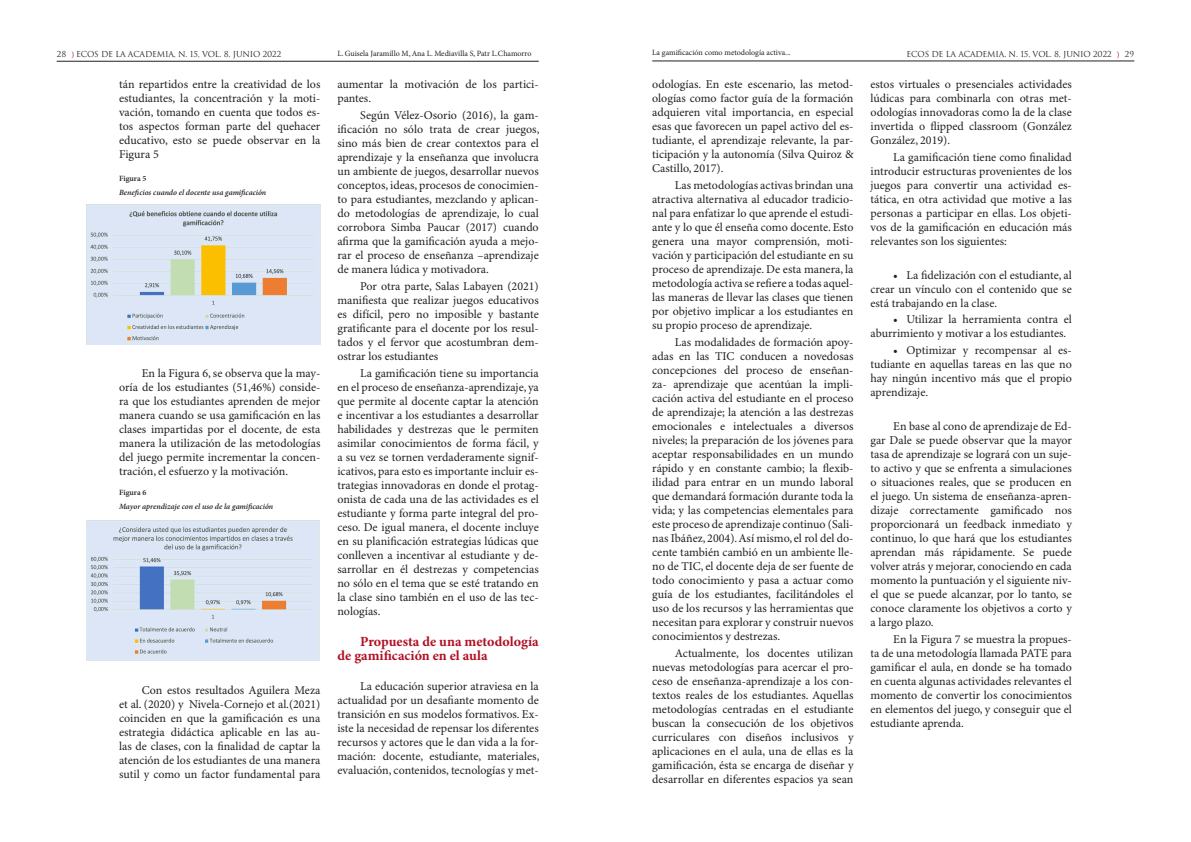
<style>
.page{position:relative;width:1191px;height:842px;background:#fff}
.page>*{position:absolute;margin:0;border:0;box-sizing:border-box;transform-origin:0 0}
.Body_Text{font:700 14px/14px "Minion Pro";color:#af1023}
.Body_Text-2{font:12px/14px "Minion Pro";color:#231f20;text-align:justify}
.Body_Text-3{font:8px "Minion Pro";letter-spacing:-.015em;color:#231f20}
.t1{font:8px "Trajan";letter-spacing:-.02em;color:#231f20}
.tablas{font:italic 600 8px "Minion Pro";letter-spacing:-.005em;color:#231f20}
.tablas-2{font:600 8px "Minion Pro";color:#231f20}
.s1{font-family:"Minion Pro";color:#af1023}
</style>
<div class="page">
<hr style="left:652px;top:61px;width:482px;height:1px;background:#231f20">
<hr style="left:57px;top:61px;width:482px;height:1px;background:#231f20">
<img style="left:86px;top:205px;width:234px;height:140px">
<img style="left:86px;top:520px;width:234px;height:141px">
<p class="Body_Text-3" style="left:337px;top:49px;width:195px">L. Guisela Jaramillo M, Ana L. Mediavilla S, Patr L.Chamorro</p>
<p class="Body_Text-3" style="left:652px;top:48px;width:140px">La gamificación como metodología activa...</p>
<p class="t1" style="left:57px;top:49px;width:226px">28 <span class="s1">)</span> ECOS DE LA ACADEMIA, N. 15, VOL. 8, JUNIO 2022</p>
<p class="t1" style="left:906px;top:49px;width:229px">ECOS DE LA ACADEMIA, N. 15, VOL. 8, JUNIO 2022 <span class="s1">)</span> 29</p>
<p class="Body_Text-2" style="left:870px;top:78px;width:203px">estos virtuales o presenciales actividades lúdicas para combinarla con otras met&shy;odologías innovadoras como la de la clase invertida o flipped classroom (González González, 2019).</p>
<p class="Body_Text-2" style="left:870px;top:151px;width:203px;text-indent:23px">La gamificación tiene como finalidad introducir estructuras provenientes de los juegos para convertir una actividad es&shy;tática, en otra actividad que motive a las personas a participar en ellas. Los objeti&shy;vos de la gamificación en educación más relevantes son los siguientes:</p>
<p class="Body_Text-2" style="left:870px;top:268px;width:203px;text-indent:23px">• La fidelización con el estudiante, al crear un vínculo con el contenido que se está trabajando en la clase.</p>
<p class="Body_Text-2" style="left:870px;top:313px;width:203px;text-indent:23px">• Utilizar la herramienta contra el aburrimiento y motivar a los estudiantes.</p>
<p class="Body_Text-2" style="left:870px;top:344px;width:203px;text-indent:23px">• Optimizar y recompensar al es&shy;tudiante en aquellas tareas en las que no hay ningún incentivo más que el propio aprendizaje.</p>
<p class="Body_Text-2" style="left:870px;top:420px;width:203px;text-indent:23px">En base al cono de aprendizaje de Ed&shy;gar Dale se puede observar que la mayor tasa de aprendizaje se logrará con un suje&shy;to activo y que se enfrenta a simulaciones o situaciones reales, que se producen en el juego. Un sistema de enseñanza-apren&shy;dizaje correctamente gamificado nos proporcionará un feedback inmediato y continuo, lo que hará que los estudiantes aprendan más rápidamente. Se puede volver atrás y mejorar, conociendo en cada momento la puntuación y el siguiente niv&shy;el que se puede alcanzar, por lo tanto, se conoce claramente los objetivos a corto y a largo plazo.</p>
<p class="Body_Text-2" style="left:870px;top:632px;width:203px;text-indent:23px">En la Figura 7 se muestra la propues&shy;ta de una metodología llamada PATE para gamificar el aula, en donde se ha tomado en cuenta algunas actividades relevantes el momento de convertir los conocimientos en elementos del juego, y conseguir que el estudiante aprenda.</p>
<p class="Body_Text-2" style="left:119px;top:78px;width:203px">tán repartidos entre la creatividad de los estudiantes, la concentración y la moti&shy;vación, tomando en cuenta que todos es&shy;tos aspectos forman parte del quehacer educativo, esto se puede observar en la Figura 5</p>
<p class="Body_Text-2" style="left:337px;top:78px;width:203px">aumentar la motivación de los partici&shy;pantes.</p>
<p class="Body_Text-2" style="left:337px;top:109px;width:203px;text-indent:23px">Según Vélez-Osorio (2016), la gam&shy;ificación no sólo trata de crear juegos, sino más bien de crear contextos para el aprendizaje y la enseñanza que involucra un ambiente de juegos, desarrollar nuevos conceptos, ideas, procesos de conocimien&shy;to para estudiantes, mezclando y aplican&shy;do metodologías de aprendizaje, lo cual corrobora Simba Paucar (2017) cuando afirma que la gamificación ayuda a mejo&shy;rar el proceso de enseñanza –aprendizaje de manera lúdica y motivadora.</p>
<p class="Body_Text-2" style="left:337px;top:279px;width:203px;text-indent:23px">Por otra parte, Salas Labayen (2021) manifiesta que realizar juegos educativos es difícil, pero no imposible y bastante gratificante para el docente por los resul&shy;tados y el fervor que acostumbran dem&shy;ostrar los estudiantes</p>
<p class="Body_Text-2" style="left:337px;top:366px;width:203px;text-indent:23px">La gamificación tiene su importancia en el proceso de enseñanza-aprendizaje, ya que permite al docente captar la atención e incentivar a los estudiantes a desarrollar habilidades y destrezas que le permiten asimilar conocimientos de forma fácil, y a su vez se tornen verdaderamente signif&shy;icativos, para esto es importante incluir es&shy;trategias innovadoras en donde el protag&shy;onista de cada una de las actividades es el estudiante y forma parte integral del pro&shy;ceso. De igual manera, el docente incluye en su planificación estrategias lúdicas que conlleven a incentivar al estudiante y de&shy;sarrollar en él destrezas y competencias no sólo en el tema que se esté tratando en la clase sino también en el uso de las tec&shy;nologías.</p>
<p class="Body_Text" style="left:337px;top:635px;width:203px;text-indent:23px">Propuesta de una metodología de gamificación en el aula</p>
<p class="Body_Text-2" style="left:337px;top:680px;width:203px;text-indent:23px">La educación superior atraviesa en la actualidad por un desafiante momento de transición en sus modelos formativos. Ex&shy;iste la necesidad de repensar los diferentes recursos y actores que le dan vida a la for&shy;mación: docente, estudiante, materiales, evaluación, contenidos, tecnologías y met-</p>
<p class="Body_Text-2" style="left:652px;top:78px;width:203px">odologías. En este escenario, las metod&shy;ologías como factor guía de la formación adquieren vital importancia, en especial esas que favorecen un papel activo del es&shy;tudiante, el aprendizaje relevante, la par&shy;ticipación y la autonomía (Silva Quiroz &amp; Castillo, 2017).</p>
<p class="Body_Text-2" style="left:652px;top:179px;width:203px;text-indent:23px">Las metodologías activas brindan una atractiva alternativa al educador tradicio&shy;nal para enfatizar lo que aprende el estudi&shy;ante y lo que él enseña como docente. Esto genera una mayor comprensión, moti&shy;vación y participación del estudiante en su proceso de aprendizaje. De esta manera, la metodología activa se refiere a todas aquel&shy;las maneras de llevar las clases que tienen por objetivo implicar a los estudiantes en su propio proceso de aprendizaje.</p>
<p class="Body_Text-2" style="left:652px;top:335px;width:203px;text-indent:23px">Las modalidades de formación apoy&shy;adas en las TIC conducen a novedosas concepciones del proceso de enseñan&shy;za- aprendizaje que acentúan la impli&shy;cación activa del estudiante en el proceso de aprendizaje; la atención a las destrezas emocionales e intelectuales a diversos niveles; la preparación de los jóvenes para aceptar responsabilidades en un mundo rápido y en constante cambio; la flexib&shy;ilidad para entrar en un mundo laboral que demandará formación durante toda la vida; y las competencias elementales para este proceso de aprendizaje continuo (Sali&shy;nas Ibáñez, 2004). Así mismo, el rol del do&shy;cente también cambió en un ambiente lle&shy;no de TIC, el docente deja de ser fuente de todo conocimiento y pasa a actuar como guía de los estudiantes, facilitándoles el uso de los recursos y las herramientas que necesitan para explorar y construir nuevos conocimientos y destrezas.</p>
<p class="Body_Text-2" style="left:652px;top:646px;width:203px;text-indent:23px">Actualmente, los docentes utilizan nuevas metodologías para acercar el pro&shy;ceso de enseñanza-aprendizaje a los con&shy;textos reales de los estudiantes. Aquellas metodologías centradas en el estudiante buscan la consecución de los objetivos curriculares con diseños inclusivos y aplicaciones en el aula, una de ellas es la gamificación, ésta se encarga de diseñar y desarrollar en diferentes espacios ya sean</p>
<p class="tablas-2" style="left:119px;top:173px;width:29px">Figura 5</p>
<p class="tablas" style="left:119px;top:187px;width:149px">Beneficios cuando el docente usa gamificación</p>
<p class="Body_Text-2" style="left:119px;top:367px;width:203px;text-indent:23px">En la Figura 6, se observa que la may&shy;oría de los estudiantes (51,46%) conside&shy;ra que los estudiantes aprenden de mejor manera cuando se usa gamificación en las clases impartidas por el docente, de esta manera la utilización de las metodologías del juego permite incrementar la concen&shy;tración, el esfuerzo y la motivación.</p>
<p class="tablas-2" style="left:119px;top:488px;width:29px">Figura 6</p>
<p class="tablas" style="left:119px;top:502px;width:156px">Mayor aprendizaje con el uso de la gamificación</p>
<p class="Body_Text-2" style="left:119px;top:683px;width:203px;text-indent:23px">Con estos resultados Aguilera Meza et al. (2020) y Nivela-Cornejo et al.(2021) coinciden en que la gamificación es una estrategia didáctica aplicable en las au&shy;las de clases, con la finalidad de captar la atención de los estudiantes de una manera sutil y como un factor fundamental para</p>
</div>
